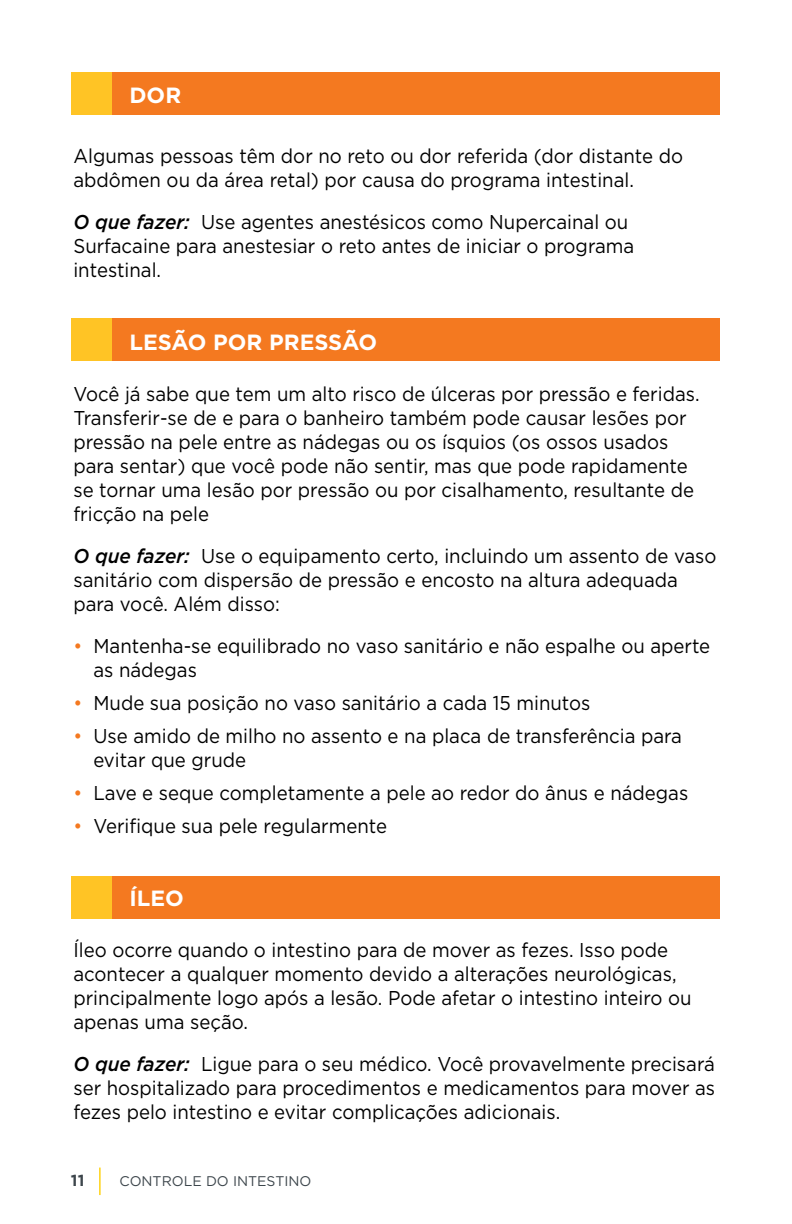
<style>
.page{position:relative;width:792px;height:1224px;background:#fff}
.page>*{position:absolute;margin:0;border:0;box-sizing:border-box;transform-origin:0 0}
.t1{font:700 22px "Gotham";color:#fff}
.t2{font:20px/24px "Gotham";color:#000;scale:.93 1}
.t3{font:700 16px "Gotham";color:#3d464c}
.t4{font:14px "Gotham";color:#3d464c}
.s1{font-weight:500;font-style:italic}
.s2{color:#f47920}
</style>
<div class="page">
<hr style="left:99px;top:1168px;width:2px;height:27px;background:#fed216">
<div style="left:71px;top:72px;width:42px;height:42px;background:#ffc425"></div>
<div style="left:113px;top:72px;width:607px;height:42px;background:#f47920"></div>
<div style="left:71px;top:318px;width:42px;height:42px;background:#ffc425"></div>
<div style="left:113px;top:318px;width:607px;height:42px;background:#f47920"></div>
<div style="left:71px;top:876px;width:42px;height:42px;background:#ffc425"></div>
<div style="left:113px;top:876px;width:607px;height:42px;background:#f47920"></div>
<p class="t1" style="left:129px;top:80px;width:53px">DOR</p>
<p class="t2" style="left:73px;top:143px;width:657px">Algumas pessoas têm dor no reto ou dor referida (dor distante do abdômen ou da área retal) por causa do programa intestinal.</p>
<p class="t2" style="left:73px;top:209px;width:605px"><span class="s1">O que fazer:</span> Use agentes anestésicos como Nupercainal ou<br>Surfacaine para anestesiar o reto antes de iniciar o programa intestinal.</p>
<p class="t1" style="left:129px;top:327px;width:249px">LESÃO POR PRESSÃO</p>
<p class="t2" style="left:73px;top:381px;width:675px">Você já sabe que tem um alto risco de úlceras por pressão e feridas.<br>Transferir-se de e para o banheiro também pode causar lesões por pressão na pele entre as nádegas ou os ísquios (os ossos usados para sentar) que você pode não sentir, mas que pode rapidamente se tornar uma lesão por pressão ou por cisalhamento, resultante de fricção na pele</p>
<p class="t2" style="left:73px;top:543px;width:693px"><span class="s1">O que fazer:</span> Use o equipamento certo, incluindo um assento de vaso sanitário com dispersão de pressão e encosto na altura adequada para você. Além disso:</p>
<p class="t2" style="left:93px;top:633px;width:665px;text-indent:-20px"><span class="s2">•</span> Mantenha-se equilibrado no vaso sanitário e não espalhe ou aperte as nádegas</p>
<p class="t2" style="left:73px;top:690px;width:557px"><span class="s2">•</span> Mude sua posição no vaso sanitário a cada 15 minutos</p>
<p class="t2" style="left:93px;top:723px;width:634px;text-indent:-20px"><span class="s2">•</span> Use amido de milho no assento e na placa de transferência para evitar que grude</p>
<p class="t2" style="left:73px;top:780px;width:663px"><span class="s2">•</span> Lave e seque completamente a pele ao redor do ânus e nádegas</p>
<p class="t2" style="left:73px;top:813px;width:339px"><span class="s2">•</span> Verifique sua pele regularmente</p>
<p class="t1" style="left:129px;top:883px;width:56px">ÍLEO</p>
<p class="t2" style="left:73px;top:937px;width:666px">Íleo ocorre quando o intestino para de mover as fezes. Isso pode acontecer a qualquer momento devido a alterações neurológicas, principalmente logo após a lesão. Pode afetar o intestino inteiro ou apenas uma seção.</p>
<p class="t2" style="left:73px;top:1051px;width:692px;text-align:justify"><span class="s1">O que fazer:</span> Ligue para o seu médico. Você provavelmente precisará ser hospitalizado para procedimentos e medicamentos para mover as fezes pelo intestino e evitar complicações adicionais.</p>
<p class="t3" style="left:71px;top:1170px;width:15px">11</p>
<p class="t4" style="left:120px;top:1172px;width:193px">CONTROLE DO INTESTINO</p>
</div>
